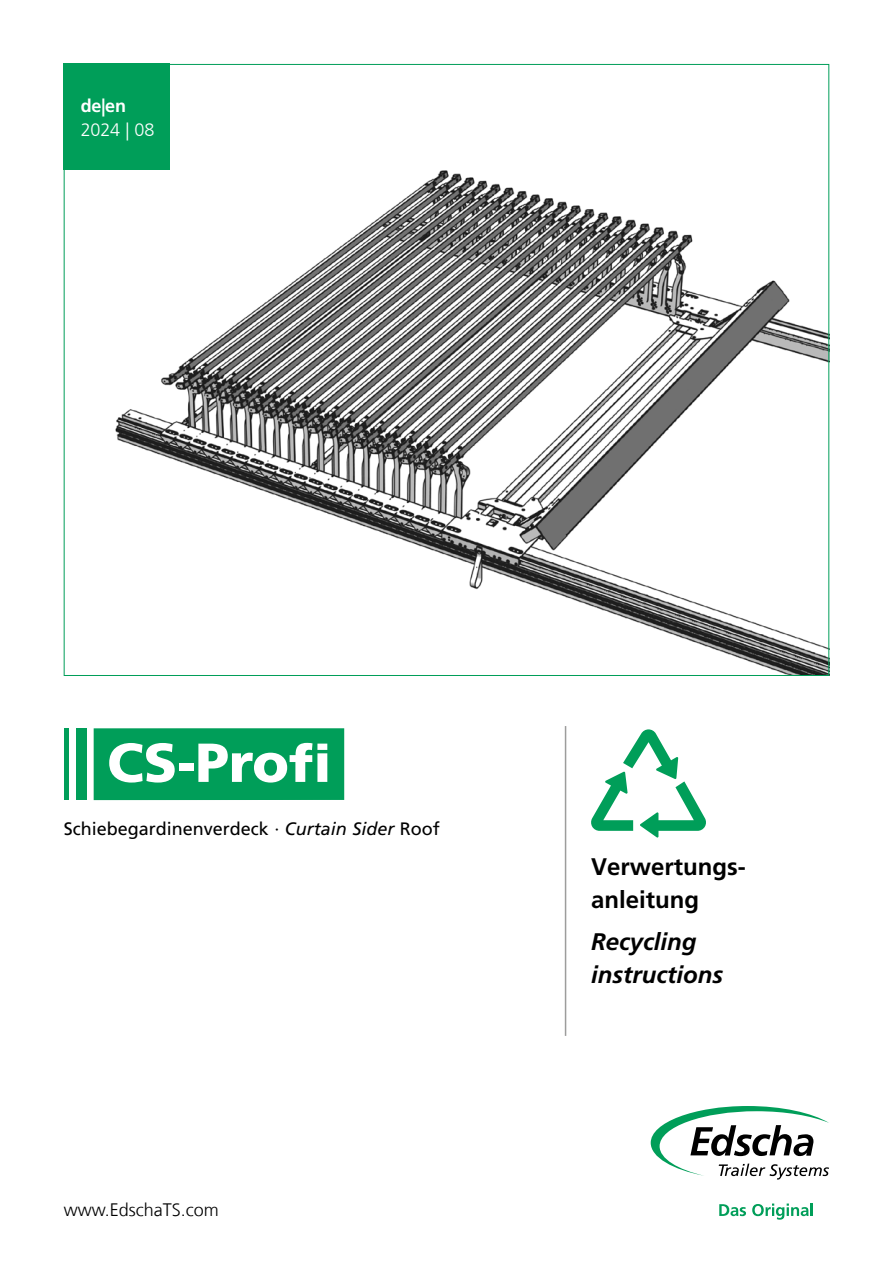
<style>
.page{position:relative;width:893px;height:1263px;background:#fff}
.page>*{position:absolute;margin:0;border:0;box-sizing:border-box;transform-origin:0 0}
.t1{font:700 24px/33px "Frutiger LT Com";color:#000}
.t2{font:italic 700 24px/33px "Frutiger LT Com";color:#000}
.t3{font:18px "Frutiger LT Com";color:#000}
.t4{font:300 18px "Frutiger LT Com";color:#000}
.t5{font:300 18px "Frutiger LT Com";letter-spacing:-.01em;color:#fff}
.t6{font:700 18px "Frutiger LT Com";color:#fff}
.s1{font-style:italic}
</style>
<div class="page">
<img style="left:115px;top:170px;width:712px;height:504px">
<hr style="left:565px;top:726px;width:1px;height:310px;background:#9d9d9c">
<div style="left:64px;top:64px;width:106px;height:106px;background:#009e59"></div>
<svg style="left:591px;top:729px;width:115px;height:108px"></svg>
<svg style="left:651px;top:1106px;width:178px;height:73px"></svg>
<svg style="left:719px;top:1204px;width:27px;height:12px"></svg>
<svg style="left:752px;top:1203px;width:61px;height:17px"></svg>
<div style="left:64px;top:728px;width:5px;height:72px;background:#009e59"></div>
<div style="left:76px;top:728px;width:11px;height:72px;background:#009e59"></div>
<svg style="left:94px;top:728px;width:250px;height:72px"></svg>
<p class="t6" style="left:81px;top:95px;width:47px">de|en</p>
<p class="t5" style="left:81px;top:119px;width:75px">2024 | 08</p>
<p class="t3" style="left:64px;top:818px;width:378px">Schiebegardinenverdeck · <span class="s1">Curtain Sider</span> Roof</p>
<p class="t4" style="left:64px;top:1199px;width:157px">www.EdschaTS.com</p>
<h1 class="t1" style="left:591px;top:850px;width:156px">Verwertungs&shy;anleitung</h1>
<h1 class="t2" style="left:591px;top:925px;width:133px">Recycling instructions</h1>
</div>
